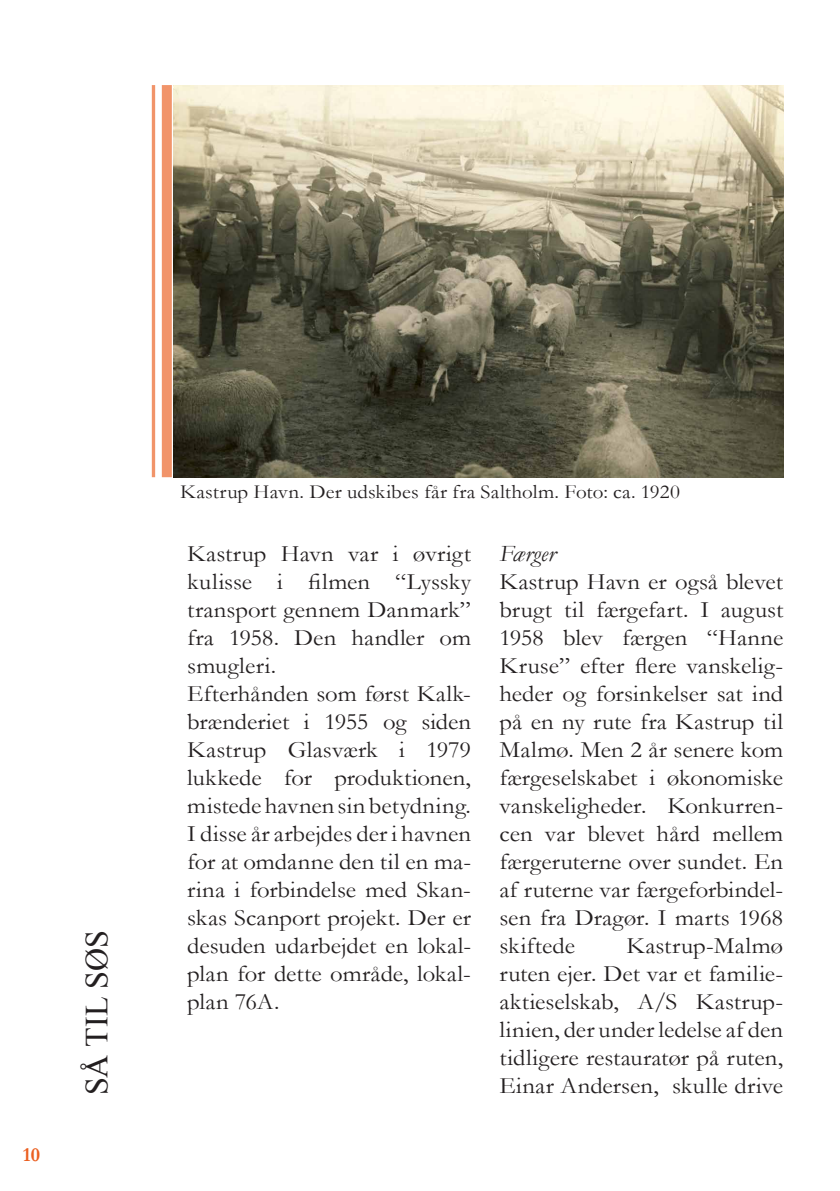
<style>
.page{position:relative;width:840px;height:1191px;background:#fff}
.page>*{position:absolute;margin:0;border:0;box-sizing:border-box;transform-origin:0 0}
.t1{font:32px "Times New Roman";letter-spacing:-.01em;color:#231f20}
.Brødtekst{font:23.6px/28px "Garamond";letter-spacing:.005em;color:#231f20;text-align:justify;scale:1.05 1}
.brødtekst_kursiv{font:italic 23.6px "Garamond";letter-spacing:.005em;color:#231f20;scale:1.05 1}
.Billedtekst_sort_ven{font:20px "Garamond";letter-spacing:.01em;color:#231f20;scale:1.05 1}
.t2{font:700 20px "Garamond";color:#eb5f20}
</style>
<div class="page">
<div style="left:162px;top:85px;width:10px;height:392px;background:#f1946a"></div>
<hr style="left:152px;top:85px;width:3px;height:392px;background:#eb5f20">
<img style="left:173px;top:85px;width:609px;height:392px">
<p class="t2" style="left:23px;top:1140px;width:19px">10</p>
<h1 class="t1" style="left:75px;top:1095px;width:166px;rotate:-90deg">SÅ TIL SØS</h1>
<p class="Billedtekst_sort_ven" style="left:180px;top:479px;width:477px">Kastrup Havn. Der udskibes får fra Saltholm. Foto: ca. 1920</p>
<p class="Brødtekst" style="left:187px;top:539px;width:272px">Kastrup Havn var i øvrigt kulisse i filmen “Lyssky transport gennem Danmark”</p>
<p class="Brødtekst" style="left:187px;top:623px;width:271px">fra 1958. Den handler om smugleri.</p>
<p class="Brødtekst" style="left:187px;top:679px;width:271px">Efterhånden som først Kalk&shy;brænderiet i 1955 og siden Kastrup Glasværk i 1979 lukkede for produktionen, mistede havnen sin betydning.</p>
<p class="Brødtekst" style="left:187px;top:819px;width:271px">I disse år arbejdes der i havnen for at omdanne den til en ma&shy;rina i forbindelse med Skan&shy;skas Scanport projekt. Der er desuden udarbejdet en lokal&shy;plan for dette område, lokal&shy;plan 76A.</p>
<p class="brødtekst_kursiv" style="left:499px;top:538px;width:55px">Færger</p>
<p class="Brødtekst" style="left:499px;top:567px;width:272px">Kastrup Havn er også blevet brugt til færgefart. I august 1958 blev færgen “Hanne Kruse” efter flere vanskelig&shy;heder og forsinkelser sat ind på en ny rute fra Kastrup til Malmø. Men 2 år senere kom færgeselskabet i økonomiske vanskeligheder. Konkurren&shy;cen var blevet hård mellem færgeruterne over sundet. En af ruterne var færgeforbindel&shy;sen fra Dragør. I marts 1968 skiftede</p>
<p class="Brødtekst" style="left:499px;top:931px;width:271px;text-indent:127px">Kastrup-Malmø ruten ejer. Det var et familie&shy;aktieselskab, A/S Kastrup&shy;linien, der under ledelse af den tidligere restauratør på ruten, Einar Andersen, skulle drive</p>
</div>
